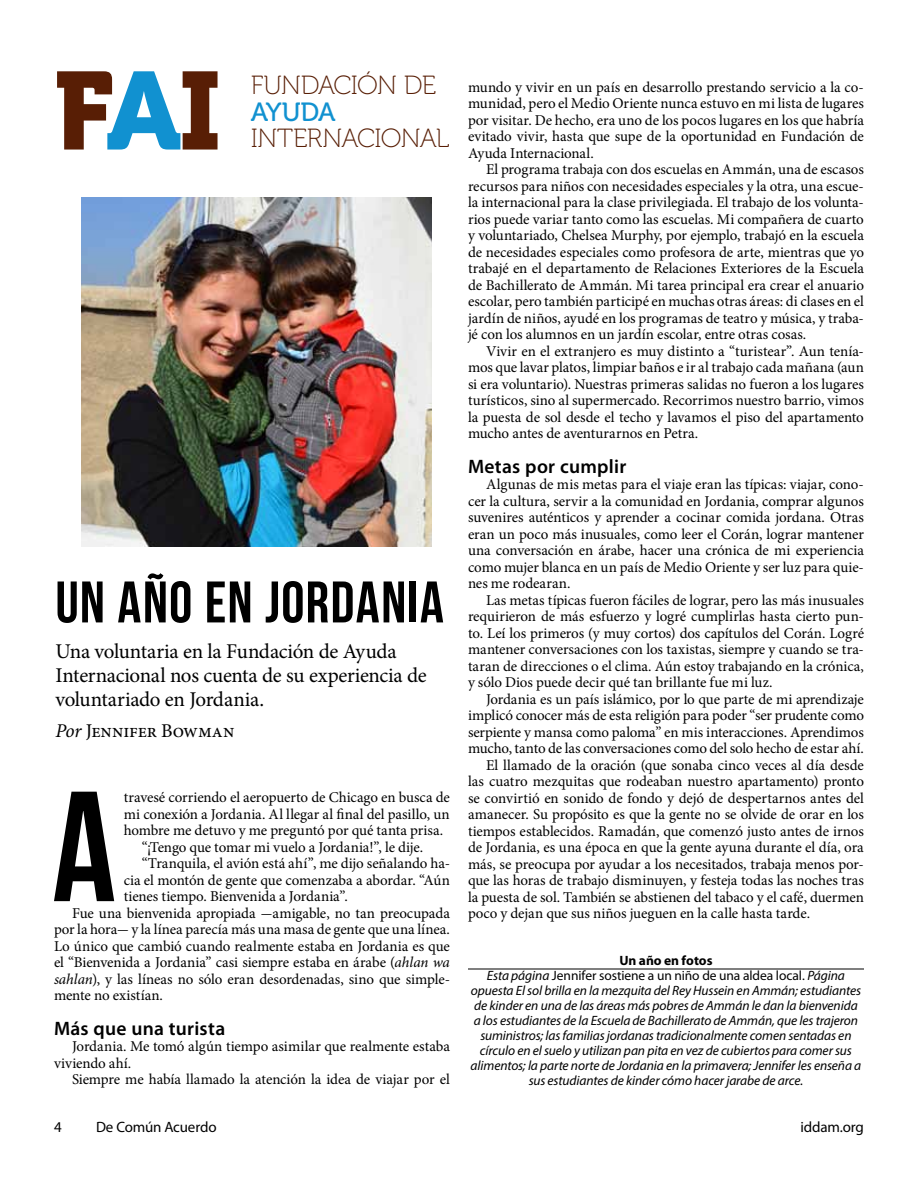
<style>
.page{position:relative;width:918px;height:1188px;background:#fff}
.page>*{position:absolute;margin:0;border:0;box-sizing:border-box;transform-origin:0 0}
.t1{font:156.45px "Bebas Neue";color:#000}
.t2{font:109.35px "Museo 900";color:#581e05}
.t3{font:58.5px "Bebas Neue";letter-spacing:.02em;color:#000}
.t4{font:26.25px "Museo 100";letter-spacing:-.03em;color:#581e05}
.t5{font:26.25px "Museo 500";letter-spacing:-.03em;color:#1191d0}
.t6{font:21px/24px "Minion Pro";letter-spacing:-.01em;color:#000101}
.t7{font:600 19.5px "Myriad Pro";letter-spacing:.015em;color:#000}
.t8{font:19.5px "Minion Pro";letter-spacing:-.01em;color:#000}
.t9{font:15px/16.5px "Minion Pro";letter-spacing:-.01em;color:#000;text-align:justify}
.t10{font:15px "Myriad Pro";letter-spacing:-.01em;color:#000}
.t11{font:italic 13.5px/15px "Myriad Pro";letter-spacing:-.01em;color:#000;text-align:center}
.s1{color:#1191d0}
.s2{font-style:italic}
.s3{font-weight:700;font-style:normal}
.s4{font-style:normal}
</style>
<div class="page">
<img style="left:82px;top:197px;width:350px;height:350px">
<hr style="left:468px;top:969px;width:396px;height:1px;background:#000">
<h2 class="t2" style="left:54px;top:49px;width:168px">F<span class="s1">A</span>I</h2>
<h3 class="t4" style="left:251px;top:71px;width:187px">FUNDACIÓN DE</h3>
<h3 class="t5" style="left:251px;top:97px;width:86px">AYUDA</h3>
<h3 class="t4" style="left:251px;top:124px;width:200px">INTERNACIONAL</h3>
<h3 class="t3" style="left:56px;top:570px;width:390px">UN AÑO EN JORDANIA</h3>
<h3 class="t6" style="left:56px;top:639px;width:373px">Una voluntaria en la Fundación de Ayuda<br>Internacional nos cuenta de su experiencia de voluntariado en Jordania.</h3>
<h3 class="t8" style="left:56px;top:718px;width:180px"><span class="s2">Por</span> Jennifer Bowman</h3>
<h1 class="t1" style="left:52px;top:761px;width:65px">A</h1>
<p class="t9" style="left:124px;top:789px;width:328px">travesé corriendo el aeropuerto de Chicago en busca de</p>
<p class="t9" style="left:124px;top:806px;width:328px">mi conexión a Jordania. Al llegar al final del pasillo, un</p>
<p class="t9" style="left:124px;top:822px;width:321px">hombre me detuvo y me preguntó por qué tanta prisa.</p>
<p class="t9" style="left:142px;top:839px;width:283px">“¡Tengo que tomar mi vuelo a Jordania!”, le dije.</p>
<p class="t9" style="left:142px;top:855px;width:310px">“Tranquila, el avión está ahí”, me dijo señalando ha-</p>
<p class="t9" style="left:124px;top:872px;width:328px">cia el montón de gente que comenzaba a abordar. “Aún</p>
<p class="t9" style="left:124px;top:888px;width:226px">tienes tiempo. Bienvenida a Jordania”.</p>
<p class="t9" style="left:72px;top:905px;width:379px">Fue una bienvenida apropiada -amigable, no tan preocupada</p>
<p class="t9" style="left:54px;top:921px;width:397px">por la hora- y la línea parecía más una masa de gente que una línea.</p>
<p class="t9" style="left:54px;top:938px;width:397px">Lo único que cambió cuando realmente estaba en Jordania es que</p>
<p class="t9" style="left:54px;top:954px;width:397px">el “Bienvenida a Jordania” casi siempre estaba en árabe (<span class="s2">ahlan wa</span></p>
<p class="t9" style="left:54px;top:971px;width:398px"><span class="s2">sahlan</span>), y las líneas no sólo eran desordenadas, sino que simple-</p>
<p class="t9" style="left:54px;top:987px;width:111px">mente no existían.</p>
<h3 class="t7" style="left:54px;top:1016px;width:173px">Más que una turista</h3>
<p class="t9" style="left:54px;top:1038px;width:397px;text-indent:18px">Jordania. Me tomó algún tiempo asimilar que realmente estaba viviendo ahí.</p>
<p class="t9" style="left:72px;top:1071px;width:379px">Siempre me había llamado la atención la idea de viajar por el</p>
<p class="t9" style="left:468px;top:79px;width:398px">mundo y vivir en un país en desarrollo prestando servicio a la co&shy;munidad, pero el Medio Oriente nunca estuvo en mi lista de lugares por visitar. De hecho, era uno de los pocos lugares en los que habría evitado vivir, hasta que supe de la oportunidad en Fundación de Ayuda Internacional.</p>
<p class="t9" style="left:468px;top:161px;width:398px;text-indent:18px">El programa trabaja con dos escuelas en Ammán, una de escasos recursos para niños con necesidades especiales y la otra, una escue&shy;la internacional para la clase privilegiada. El trabajo de los volunta&shy;rios puede variar tanto como las escuelas. Mi compañera de cuarto y voluntariado, Chelsea Murphy, por ejemplo, trabajó en la escuela de necesidades especiales como profesora de arte, mientras que yo trabajé en el departamento de Relaciones Exteriores de la Escuela de Bachillerato de Ammán. Mi tarea principal era crear el anuario escolar, pero también participé en muchas otras áreas: di clases en el jardín de niños, ayudé en los programas de teatro y música, y traba&shy;jé con los alumnos en un jardín escolar, entre otras cosas.</p>
<p class="t9" style="left:468px;top:343px;width:398px;text-indent:18px">Vivir en el extranjero es muy distinto a “turistear”. Aun tenía&shy;mos que lavar platos, limpiar baños e ir al trabajo cada mañana (aun si era voluntario). Nuestras primeras salidas no fueron a los lugares turísticos, sino al supermercado. Recorrimos nuestro barrio, vimos la puesta de sol desde el techo y lavamos el piso del apartamento mucho antes de aventurarnos en Petra.</p>
<h3 class="t7" style="left:468px;top:454px;width:160px">Metas por cumplir</h3>
<p class="t9" style="left:468px;top:476px;width:397px;text-indent:18px">Algunas de mis metas para el viaje eran las típicas: viajar, cono&shy;cer la cultura, servir a la comunidad en Jordania, comprar algunos suvenires auténticos y aprender a cocinar comida jordana. Otras eran un poco más inusuales, como leer el Corán, lograr mantener una conversación en árabe, hacer una crónica de mi experiencia como mujer blanca en un país de Medio Oriente y ser luz para quie&shy;nes me rodearan.</p>
<p class="t9" style="left:468px;top:592px;width:398px;text-indent:18px">Las metas típicas fueron fáciles de lograr, pero las más inusuales requirieron de más esfuerzo y logré cumplirlas hasta cierto pun&shy;to. Leí los primeros (y muy cortos) dos capítulos del Corán. Logré mantener conversaciones con los taxistas, siempre y cuando se tra&shy;taran de direcciones o el clima. Aún estoy trabajando en la crónica, y sólo Dios puede decir qué tan brillante fue mi luz.</p>
<p class="t9" style="left:486px;top:691px;width:379px">Jordania es un país islámico, por lo que parte de mi aprendizaje</p>
<p class="t9" style="left:468px;top:707px;width:398px">implicó conocer más de esta religión para poder “ser prudente como</p>
<p class="t9" style="left:468px;top:724px;width:397px">serpiente y mansa como paloma” en mis interacciones. Aprendimos</p>
<p class="t9" style="left:468px;top:740px;width:397px">mucho, tanto de las conversaciones como del solo hecho de estar ahí.</p>
<p class="t9" style="left:486px;top:757px;width:379px">El llamado de la oración (que sonaba cinco veces al día desde</p>
<p class="t9" style="left:468px;top:773px;width:397px">las cuatro mezquitas que rodeaban nuestro apartamento) pronto</p>
<p class="t9" style="left:468px;top:790px;width:397px">se convirtió en sonido de fondo y dejó de despertarnos antes del</p>
<p class="t9" style="left:468px;top:806px;width:398px">amanecer. Su propósito es que la gente no se olvide de orar en los</p>
<p class="t9" style="left:468px;top:823px;width:397px">tiempos establecidos. Ramadán, que comenzó justo antes de irnos</p>
<p class="t9" style="left:468px;top:839px;width:397px">de Jordania, es una época en que la gente ayuna durante el día, ora</p>
<p class="t9" style="left:468px;top:856px;width:397px">más, se preocupa por ayudar a los necesitados, trabaja menos por-</p>
<p class="t9" style="left:468px;top:872px;width:398px">que las horas de trabajo disminuyen, y festeja todas las noches tras</p>
<p class="t9" style="left:468px;top:889px;width:397px">la puesta de sol. También se abstienen del tabaco y el café, duermen</p>
<p class="t9" style="left:468px;top:905px;width:344px">poco y dejan que sus niños jueguen en la calle hasta tarde.</p>
<p class="t11" style="left:471px;top:953px;width:392px"><span class="s3">Un año en fotos<br></span>Esta página <span class="s4">Jennifer sostiene a un niño de una aldea local.</span> Página opuesta El sol brilla en la mezquita del Rey Hussein en Ammán; estudiantes de kinder en una de las áreas más pobres de Ammán le dan la bienvenida a los estudiantes de la Escuela de Bachillerato de Ammán, que les trajeron suministros; las familias jordanas tradicionalmente comen sentadas en círculo en el suelo y utilizan pan pita en vez de cubiertos para comer sus alimentos; la parte norte de Jordania en la primavera; Jennifer les enseña a sus estudiantes de kinder cómo hacer jarabe de arce.</p>
<p class="t10" style="left:54px;top:1117px;width:9px">4</p>
<p class="t10" style="left:96px;top:1117px;width:122px">De Común Acuerdo</p>
<p class="t10" style="left:800px;top:1117px;width:65px">iddam.org</p>
</div>
